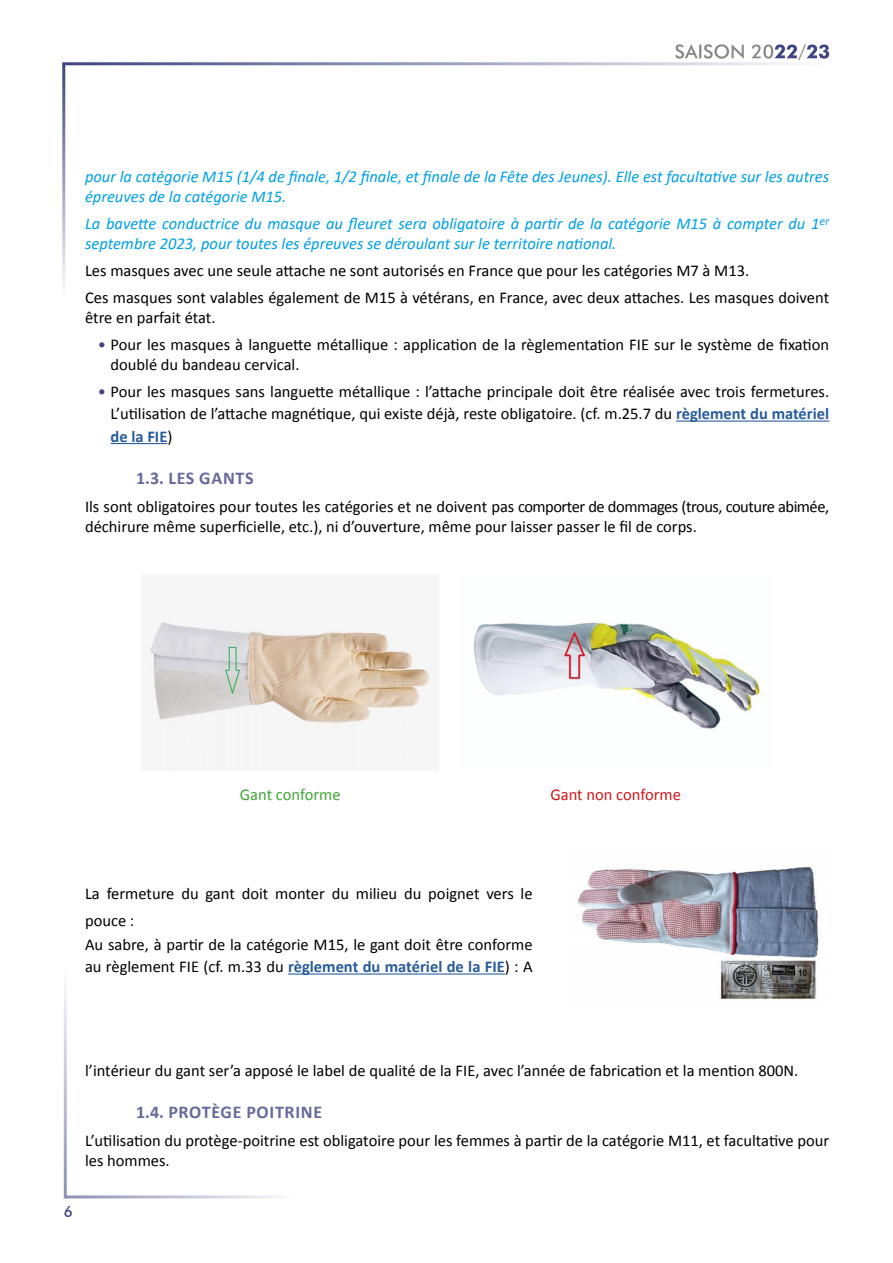
<style>
.page{position:relative;width:893px;height:1263px;background:#fff}
.page>*{position:absolute;margin:0;border:0;box-sizing:border-box;transform-origin:0 0}
.t1{font:700 18px "Calibri";letter-spacing:.04em;color:#656a9a}
.t2{font:16.5px/19.8px "Calibri";color:#000}
.t3{font:italic 16.5px/19.8px "Calibri";color:#009fe3}
.t4{font:16.5px "Calibri";color:#cd1719}
.t5{font:16.5px "Calibri";color:#3fa535}
.t6{font:500 15px "Futura BT";color:#3f4581}
.s1{color:#3f4581}
.s2{font-weight:700;color:#275b9b}
</style>
<div class="page">
<hr style="left:62px;top:64px;width:3px;height:234px;background:#3f4581">
<hr style="left:62px;top:62px;width:767px;height:3px;background:#3f4581">
<hr style="left:65px;top:1195px;width:234px;height:3px;background:#3f4581">
<hr style="left:64px;top:964px;width:3px;height:234px;background:#3f4581">
<svg style="left:675px;top:44px;width:154px;height:16px"></svg>
<hr style="left:676px;top:420px;width:153px;height:2px;background:#275b9b">
<hr style="left:111px;top:443px;width:56px;height:1px;background:#275b9b">
<img style="left:578px;top:867px;width:241px;height:133px">
<img style="left:149px;top:621px;width:284px;height:149px">
<img style="left:473px;top:622px;width:287px;height:107px">
<hr style="left:288px;top:973px;width:217px;height:1px;background:#275b9b">
<p class="t3" style="left:85px;top:166px;width:746px">pour la catégorie M15 (1/4 de finale, 1/2 finale, et finale de la Fête des Jeunes). Elle est facultative sur les autres épreuves de la catégorie M15.</p>
<p class="t3" style="left:85px;top:213px;width:746px">La bavette conductrice du masque au fleuret sera obligatoire à partir de la catégorie M15 à compter du 1<sup>er </sup>septembre 2023, pour toutes les épreuves se déroulant sur le territoire national.</p>
<p class="t2" style="left:85px;top:257px;width:746px;line-height:27px">Les masques avec une seule attache ne sont autorisés en France que pour les catégories M7 à M13.<br>Ces masques sont valables également de M15 à vétérans, en France, avec deux attaches. Les masques doivent</p>
<p class="t2" style="left:85px;top:308px;width:132px">être en parfait état.</p>
<p class="t2" style="left:111px;top:335px;width:720px;text-indent:-13px"><span class="s1">•</span> Pour les masques à languette métallique : application de la règlementation FIE sur le système de fixation doublé du bandeau cervical.</p>
<p class="t2" style="left:111px;top:380px;width:720px;line-height:22.5px;text-align:justify;text-indent:-13px"><span class="s1">•</span> Pour les masques sans languette métallique : l’attache principale doit être réalisée avec trois fermetures.<br>L’utilisation de l’attache magnétique, qui existe déjà, reste obligatoire. (cf. m.25.7 du <span class="s2">règlement du matériel de la FIE</span>)</p>
<p class="t1" style="left:136px;top:466px;width:119px">1.3. LES GANTS</p>
<p class="t2" style="left:85px;top:497px;width:746px">Ils sont obligatoires pour toutes les catégories et ne doivent pas comporter de dommages (trous, couture abimée, déchirure même superficielle, etc.), ni d’ouverture, même pour laisser passer le fil de corps.</p>
<p class="t5" style="left:240px;top:784px;width:102px">Gant conforme</p>
<p class="t4" style="left:550px;top:784px;width:132px">Gant non conforme</p>
<p class="t2" style="left:85px;top:880px;width:449px;line-height:27px">La fermeture du gant doit monter du milieu du poignet vers le pouce :</p>
<p class="t2" style="left:85px;top:933px;width:449px;line-height:22.5px">Au sabre, à partir de la catégorie M15, le gant doit être conforme au règlement FIE (cf. m.33 du <span class="s2">règlement du matériel de la FIE</span>) : A</p>
<p class="t2" style="left:85px;top:1060px;width:715px">l’intérieur du gant ser’a apposé le label de qualité de la FIE, avec l’année de fabrication et la mention 800N.</p>
<p class="t1" style="left:136px;top:1100px;width:188px">1.4. PROTÈGE POITRINE</p>
<p class="t2" style="left:85px;top:1131px;width:746px">L’utilisation du protège-poitrine est obligatoire pour les femmes à partir de la catégorie M11, et facultative pour les hommes.</p>
<p class="t6" style="left:64px;top:1202px;width:11px">6</p>
</div>
